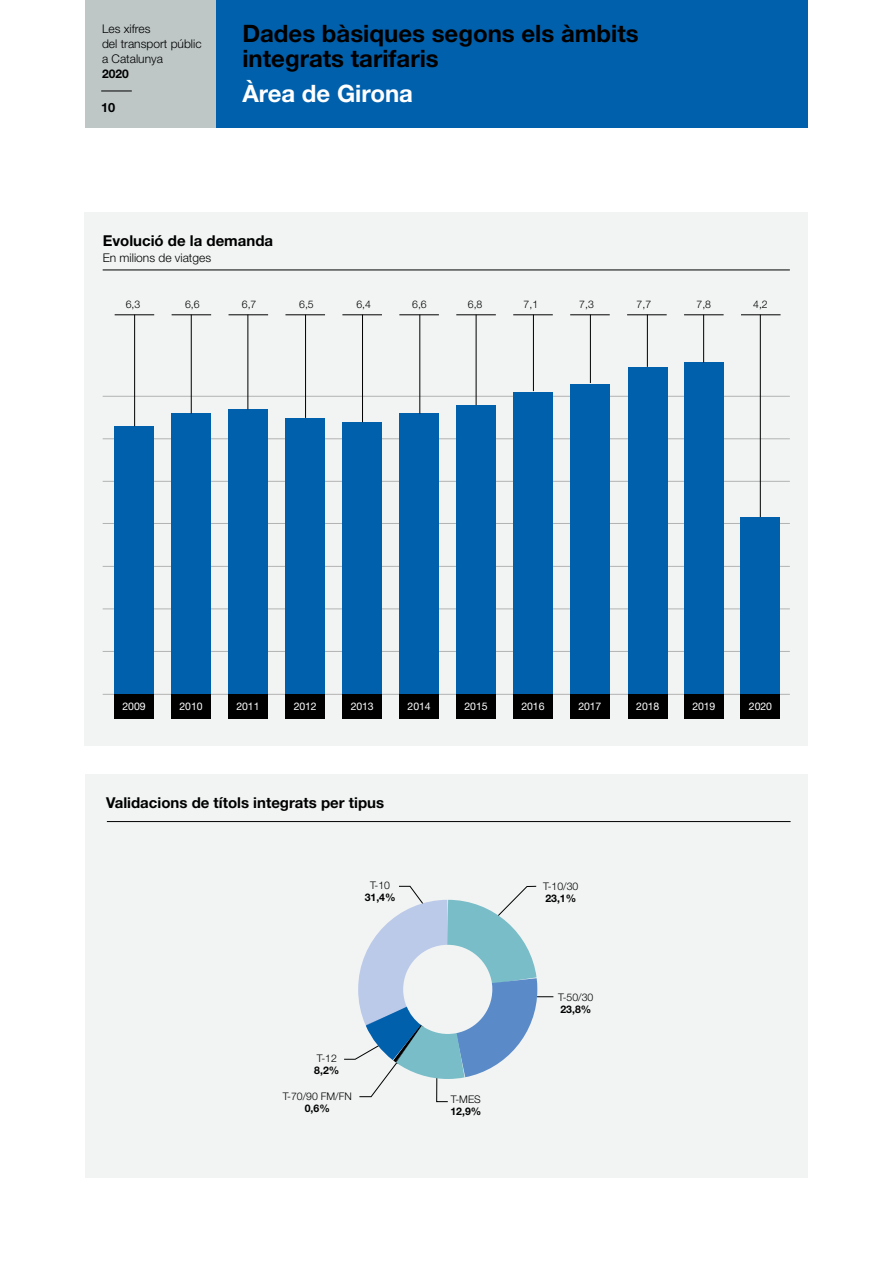
<style>
.page{position:relative;width:893px;height:1263px;background:#fff}
.page>*{position:absolute;margin:0;border:0;box-sizing:border-box;transform-origin:0 0}
.t1{font:700 24px/25.5px "Helvetica Neue LT Std";color:#000}
.t2{font:700 24px "Helvetica Neue LT Std";color:#fff}
.t3{font:700 15px "Helvetica Neue LT Std";color:#000}
.t4{font:700 12.75px "Helvetica Neue LT Std";color:#000}
.t5{font:300 12px/15px "Helvetica Neue LT Std";color:#000}
.t6{font:700 12px "Helvetica Neue LT Std";color:#000}
.t7{font:300 10.5px "Helvetica Neue LT Std";color:#000}
.t8{font:10.5px "Helvetica Neue LT Std";letter-spacing:-.01em;color:#fff}
.t9{font:700 10.5px "Helvetica Neue LT Std";color:#000}
</style>
<div class="page">
<div style="left:85px;top:0;width:132px;height:128px;background:#bec6c6"></div>
<hr style="left:101px;top:91px;width:31px;height:1px;background:#000">
<div style="left:85px;top:774px;width:723px;height:404px;background:#f2f4f4"></div>
<div style="left:217px;top:0;width:591px;height:128px;background:#0060ac"></div>
<div style="left:85px;top:213px;width:723px;height:533px;background:#f2f4f4"></div>
<hr style="left:103px;top:651px;width:687px;height:1px;background:#b3b2b2">
<hr style="left:103px;top:694px;width:687px;height:1px;background:#b3b2b2">
<hr style="left:103px;top:609px;width:687px;height:1px;background:#b3b2b2">
<hr style="left:103px;top:566px;width:687px;height:1px;background:#b3b2b2">
<hr style="left:103px;top:523px;width:687px;height:1px;background:#b3b2b2">
<hr style="left:103px;top:481px;width:687px;height:1px;background:#b3b2b2">
<hr style="left:103px;top:438px;width:687px;height:1px;background:#b3b2b2">
<hr style="left:103px;top:396px;width:687px;height:1px;background:#b3b2b2">
<hr style="left:103px;top:270px;width:687px;height:1px;background:#000">
<hr style="left:115px;top:315px;width:39px;height:1px;background:#000">
<hr style="left:741px;top:315px;width:39px;height:1px;background:#000">
<hr style="left:229px;top:315px;width:39px;height:1px;background:#000">
<hr style="left:399px;top:315px;width:40px;height:1px;background:#000">
<hr style="left:172px;top:315px;width:39px;height:1px;background:#000">
<hr style="left:342px;top:315px;width:40px;height:1px;background:#000">
<hr style="left:285px;top:315px;width:40px;height:1px;background:#000">
<hr style="left:456px;top:315px;width:40px;height:1px;background:#000">
<hr style="left:513px;top:315px;width:40px;height:1px;background:#000">
<hr style="left:570px;top:315px;width:40px;height:1px;background:#000">
<hr style="left:627px;top:315px;width:40px;height:1px;background:#000">
<hr style="left:684px;top:315px;width:40px;height:1px;background:#000">
<div style="left:114px;top:426px;width:40px;height:268px;background:#0060ac"></div>
<div style="left:741px;top:517px;width:39px;height:177px;background:#0060ac"></div>
<div style="left:171px;top:414px;width:40px;height:280px;background:#0060ac"></div>
<div style="left:229px;top:409px;width:39px;height:285px;background:#0060ac"></div>
<div style="left:285px;top:418px;width:40px;height:276px;background:#0060ac"></div>
<div style="left:342px;top:422px;width:40px;height:272px;background:#0060ac"></div>
<div style="left:399px;top:414px;width:40px;height:280px;background:#0060ac"></div>
<div style="left:456px;top:405px;width:40px;height:289px;background:#0060ac"></div>
<div style="left:513px;top:392px;width:40px;height:302px;background:#0060ac"></div>
<div style="left:570px;top:384px;width:40px;height:310px;background:#0060ac"></div>
<div style="left:628px;top:367px;width:40px;height:327px;background:#0060ac"></div>
<div style="left:684px;top:363px;width:40px;height:331px;background:#0060ac"></div>
<hr style="left:134px;top:315px;width:1px;height:111px;background:#000">
<hr style="left:191px;top:315px;width:1px;height:99px;background:#000">
<hr style="left:248px;top:315px;width:1px;height:94px;background:#000">
<hr style="left:305px;top:315px;width:1px;height:103px;background:#000">
<hr style="left:362px;top:315px;width:1px;height:107px;background:#000">
<hr style="left:420px;top:315px;width:1px;height:99px;background:#000">
<hr style="left:476px;top:315px;width:1px;height:90px;background:#000">
<hr style="left:533px;top:315px;width:1px;height:76px;background:#000">
<hr style="left:590px;top:315px;width:1px;height:68px;background:#000">
<hr style="left:647px;top:315px;width:1px;height:52px;background:#000">
<hr style="left:703px;top:315px;width:1px;height:48px;background:#000">
<hr style="left:760px;top:315px;width:1px;height:202px;background:#000">
<div style="left:684px;top:694px;width:40px;height:24px;background:#000"></div>
<div style="left:456px;top:694px;width:40px;height:24px;background:#000"></div>
<div style="left:570px;top:694px;width:40px;height:24px;background:#000"></div>
<div style="left:342px;top:694px;width:40px;height:24px;background:#000"></div>
<div style="left:171px;top:694px;width:40px;height:24px;background:#000"></div>
<div style="left:628px;top:694px;width:40px;height:24px;background:#000"></div>
<div style="left:399px;top:694px;width:40px;height:24px;background:#000"></div>
<div style="left:228px;top:694px;width:40px;height:24px;background:#000"></div>
<div style="left:513px;top:694px;width:40px;height:24px;background:#000"></div>
<div style="left:285px;top:694px;width:40px;height:24px;background:#000"></div>
<div style="left:114px;top:694px;width:40px;height:24px;background:#000"></div>
<div style="left:741px;top:694px;width:39px;height:24px;background:#000"></div>
<hr style="left:107px;top:821px;width:684px;height:1px;background:#000">
<svg style="left:344px;top:885px;width:210px;height:218px"></svg>
<p class="t5" style="left:102px;top:21px;width:101px">Les xifres<br>del transport públic a Catalunya</p>
<p class="t6" style="left:102px;top:66px;width:28px">2020</p>
<p class="t4" style="left:101px;top:100px;width:16px">10</p>
<h1 class="t1" style="left:242px;top:20px;width:398px">Dades bàsiques segons els àmbits integrats tarifaris</h1>
<h1 class="t2" style="left:242px;top:78px;width:172px">Àrea de Girona</h1>
<h2 class="t3" style="left:103px;top:231px;width:172px">Evolució de la demanda</h2>
<p class="t5" style="left:103px;top:249px;width:110px">En milions de viatges</p>
<p class="t7" style="left:126px;top:298px;width:16px">6,3</p>
<p class="t7" style="left:185px;top:298px;width:16px">6,6</p>
<p class="t7" style="left:242px;top:298px;width:16px">6,7</p>
<p class="t7" style="left:299px;top:298px;width:16px">6,5</p>
<p class="t7" style="left:356px;top:298px;width:16px">6,4</p>
<p class="t7" style="left:412px;top:298px;width:16px">6,6</p>
<p class="t7" style="left:468px;top:298px;width:16px">6,8</p>
<p class="t7" style="left:524px;top:298px;width:16px">7,1</p>
<p class="t7" style="left:579px;top:298px;width:16px">7,3</p>
<p class="t7" style="left:637px;top:298px;width:16px">7,7</p>
<p class="t7" style="left:696px;top:298px;width:16px">7,8</p>
<p class="t7" style="left:753px;top:298px;width:16px">4,2</p>
<p class="t8" style="left:123px;top:700px;width:25px">2009</p>
<p class="t8" style="left:180px;top:700px;width:25px">2010</p>
<p class="t8" style="left:236px;top:700px;width:25px">2011</p>
<p class="t8" style="left:294px;top:700px;width:25px">2012</p>
<p class="t8" style="left:351px;top:700px;width:25px">2013</p>
<p class="t8" style="left:408px;top:700px;width:25px">2014</p>
<p class="t8" style="left:465px;top:700px;width:25px">2015</p>
<p class="t8" style="left:521px;top:700px;width:25px">2016</p>
<p class="t8" style="left:578px;top:700px;width:25px">2017</p>
<p class="t8" style="left:636px;top:700px;width:25px">2018</p>
<p class="t8" style="left:692px;top:700px;width:25px">2019</p>
<p class="t8" style="left:749px;top:700px;width:25px">2020</p>
<h2 class="t3" style="left:106px;top:793px;width:279px">Validacions de títols integrats per tipus</h2>
<p class="t7" style="left:370px;top:878px;width:22px">T-10</p>
<p class="t9" style="left:365px;top:890px;width:32px">31,4%</p>
<p class="t7" style="left:317px;top:1052px;width:22px">T-12</p>
<p class="t9" style="left:314px;top:1064px;width:27px">8,2%</p>
<p class="t7" style="left:283px;top:1089px;width:71px">T-70/90 FM/FN</p>
<p class="t9" style="left:305px;top:1101px;width:27px">0,6%</p>
<p class="t7" style="left:451px;top:1093px;width:31px">T-MES</p>
<p class="t9" style="left:450px;top:1105px;width:32px">12,9%</p>
<p class="t7" style="left:543px;top:880px;width:37px">T-10/30</p>
<p class="t9" style="left:545px;top:892px;width:32px">23,1%</p>
<p class="t7" style="left:558px;top:991px;width:37px">T-50/30</p>
<p class="t9" style="left:560px;top:1003px;width:32px">23,8%</p>
</div>
